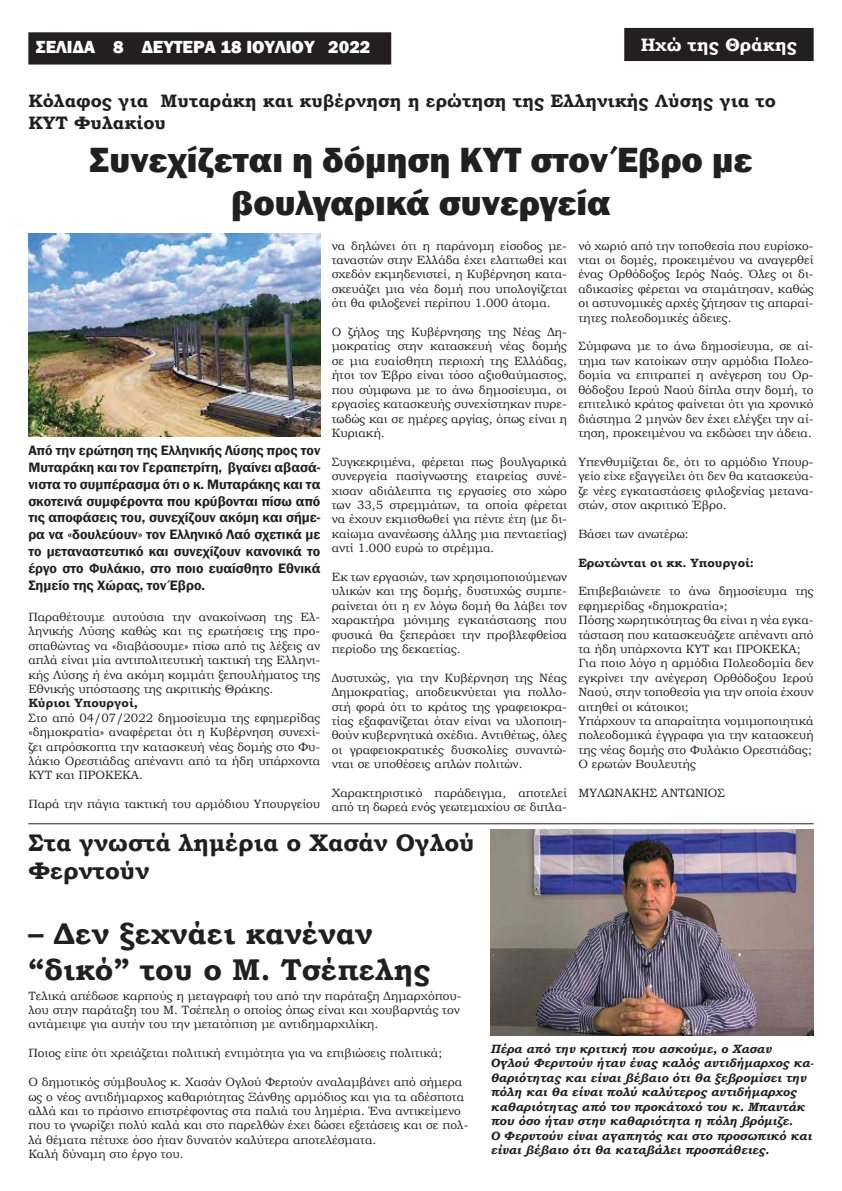
<style>
.page{position:relative;width:842px;height:1191px;background:#fff}
.page>*{position:absolute;margin:0;border:0;box-sizing:border-box;transform-origin:0 0}
.t1{font:800 36px/43.2px "Franklin Gothic";color:#231f20;text-align:center}
.t2{font:700 30px/36px "Bookman Old Style";color:#231f20}
.t3{font:700 24px/28.8px "Bookman Old Style";color:#231f20}
.t4{font:700 18px/21.6px "Bookman Old Style";color:#231f20}
.t5{font:800 18px "Franklin Gothic";color:#fff}
.t6{font:700 18px "Bookman Old Style";color:#fff}
.t7{font:600 14px/16.8px "Franklin Gothic";color:#231f20;text-align:justify}
.t8{font:12px/14.4px "Bookman Old Style";color:#231f20;text-align:justify}
.t9{font:italic 700 12px/14.4px "Bookman Old Style";color:#231f20}
.t10{font:700 12px "Bookman Old Style";color:#231f20}
</style>
<div class="page">
<div style="left:30px;top:34px;width:360px;height:29px;background:#231f20"></div>
<div style="left:28px;top:32px;width:363px;height:33px;border:3px solid #231f20"></div>
<div style="left:626px;top:29px;width:186px;height:31px;background:#231f20"></div>
<div style="left:624px;top:28px;width:190px;height:33px;border:3px solid #231f20"></div>
<img style="left:28px;top:234px;width:292px;height:203px">
<hr style="left:28px;top:823px;width:786px;height:1px;background:#231f20">
<img style="left:490px;top:829px;width:324px;height:206px">
<h3 class="t5" style="left:36px;top:35px;width:336px">ΣΕΛΙΔΑ 8 ΔΕΥΤΕΡΑ 18 ΙΟΥΛΙΟΥ 2022</h3>
<h3 class="t6" style="left:641px;top:32px;width:158px">Ηχώ της Θράκης</h3>
<h3 class="t4" style="left:28px;top:90px;width:749px">Κόλαφος για Μυταράκη και κυβέρνηση η ερώτηση της Ελληνικής Λύσης για το<br>ΚΥΤ Φυλακίου</h3>
<h1 class="t1" style="left:90px;top:138px;width:664px">Συνεχίζεται η δόμηση ΚΥΤ στον Έβρο με βουλγαρικά συνεργεία</h1>
<p class="t7" style="left:28px;top:442px;width:293px">Από την ερώτηση της Ελληνικής Λύσης προς τον Μυταράκη και τον Γεραπετρίτη, βγαίνει αβασά&shy;νιστα το συμπέρασμα ότι ο κ. Μυταράκης και τα σκοτεινά συμφέροντα που κρύβονται πίσω από τις αποφάσεις του, συνεχίζουν ακόμη και σήμε&shy;ρα να «δουλεύουν» τον Ελληνικό Λαό σχετικά με το μεταναστευτικό και συνεχίζουν κανονικά το έργο στο Φυλάκιο, στο ποιο ευαίσθητο Εθνικά Σημείο της Χώρας, τον Έβρο.</p>
<p class="t8" style="left:28px;top:609px;width:293px">Παραθέτουμε αυτούσια την ανακοίνωση της Ελ&shy;ληνικής Λύσης καθώς και τις ερωτήσεις της προ&shy;σπαθώντας να «διαβάσουμε» πίσω από τις λέξεις αν απλά είναι μία αντιπολιτευτική τακτική της Ελληνι&shy;κής Λύσης ή ένα ακόμη κομμάτι ξεπουλήματος της Εθνικής υπόστασης της ακριτικής Θράκης.</p>
<p class="t10" style="left:28px;top:694px;width:111px">Κύριοι Υπουργοί,</p>
<p class="t8" style="left:28px;top:710px;width:293px">Στο από 04/07/2022 δημοσίευμα της εφημερίδας «δημοκρατία» αναφέρεται ότι η Κυβέρνηση συνεχί&shy;ζει απρόσκοπτα την κατασκευή νέας δομής στο Φυ&shy;λάκιο Ορεστιάδας απέναντι από τα ήδη υπάρχοντα ΚΥΤ και ΠΡΟΚΕΚΑ.</p>
<p class="t8" style="left:28px;top:797px;width:293px">Παρά την πάγια τακτική του αρμόδιου Υπουργείου</p>
<p class="t8" style="left:332px;top:238px;width:237px">να δηλώνει ότι η παράνομη είσοδος με&shy;ταναστών στην Ελλάδα έχει ελαττωθεί και σχεδόν εκμηδενιστεί, η Κυβέρνηση κατα&shy;σκευάζει μια νέα δομή που υπολογίζεται ότι θα φιλοξενεί περίπου 1.000 άτομα.</p>
<p class="t8" style="left:332px;top:325px;width:237px">Ο ζήλος της Κυβέρνησης της Νέας Δη&shy;μοκρατίας στην κατασκευή νέας δομής σε μια ευαίσθητη περιοχή της Ελλάδας, ήτοι τον Έβρο είναι τόσο αξιοθαύμαστος, που σύμφωνα με το άνω δημοσίευμα, οι εργασίες κατασκευής συνεχίστηκαν πυρε&shy;τωδώς και σε ημέρες αργίας, όπως είναι η Κυριακή.</p>
<p class="t8" style="left:332px;top:454px;width:237px">Συγκεκριμένα, φέρεται πως βουλγαρικά συνεργεία πασίγνωστης εταιρείας συνέ&shy;χισαν αδιάλειπτα τις εργασίες στο χώρο των 33,5 στρεμμάτων, τα οποία φέρεται να έχουν εκμισθωθεί για πέντε έτη (με δι&shy;καίωμα ανανέωσης άλλης μια πενταετίας) αντί 1.000 ευρώ το στρέμμα.</p>
<p class="t8" style="left:332px;top:569px;width:237px">Εκ των εργασιών, των χρησιμοποιούμενων υλικών και της δομής, δυστυχώς συμπε&shy;ραίνεται ότι η εν λόγω δομή θα λάβει τον χαρακτήρα μόνιμης εγκατάστασης που φυσικά θα ξεπεράσει την προβλεφθείσα περίοδο της δεκαετίας.</p>
<p class="t8" style="left:332px;top:670px;width:237px">Δυστυχώς, για την Κυβέρνηση της Νέας Δημοκρατίας, αποδεικνύεται για πολλο&shy;στή φορά ότι το κράτος της γραφειοκρα&shy;τίας εξαφανίζεται όταν είναι να υλοποιη&shy;θούν κυβερνητικά σχέδια. Αντιθέτως, όλες οι γραφειοκρατικές δυσκολίες συναντώ&shy;νται σε υποθέσεις απλών πολιτών.</p>
<p class="t8" style="left:332px;top:785px;width:237px">Χαρακτηριστικό παράδειγμα, αποτελεί από τη δωρεά ενός γεωτεμαχίου σε διπλα-</p>
<p class="t8" style="left:578px;top:238px;width:237px">νό χωριό από την τοποθεσία που ευρίσκο&shy;νται οι δομές, προκειμένου να αναγερθεί ένας Ορθόδοξος Ιερός Ναός. Όλες οι δι&shy;αδικασίες φέρεται να σταμάτησαν, καθώς οι αστυνομικές αρχές ζήτησαν τις απαραί&shy;τητες πολεοδομικές άδειες.</p>
<p class="t8" style="left:578px;top:339px;width:237px">Σύμφωνα με το άνω δημοσίευμα, σε αί&shy;τημα των κατοίκων στην αρμόδια Πολεο&shy;δομία να επιτραπεί η ανέγερση του Ορ&shy;θόδοξου Ιερού Ναού δίπλα στην δομή, το επιτελικό κράτος φαίνεται ότι για χρονικό διάστημα 2 μηνών δεν έχει ελέγξει την αί&shy;τηση, προκειμένου να εκδώσει την άδεια.</p>
<p class="t8" style="left:578px;top:454px;width:237px">Υπενθυμίζεται δε, ότι το αρμόδιο Υπουρ&shy;γείο είχε εξαγγείλει ότι δεν θα κατασκεύα&shy;ζε νέες εγκαταστάσεις φιλοξενίας μετανα&shy;στών, στον ακριτικό Έβρο.</p>
<p class="t8" style="left:578px;top:526px;width:112px">Βάσει των ανωτέρω:</p>
<p class="t10" style="left:578px;top:554px;width:177px">Ερωτώνται οι κκ. Υπουργοί:</p>
<p class="t8" style="left:578px;top:584px;width:237px;text-align:left">Επιβεβαιώνετε το άνω δημοσίευμα της εφημερίδας «δημοκρατία»;<br>Πόσης χωρητικότητας θα είναι η νέα εγκα&shy;τάσταση που κατασκευάζετε απέναντι από τα ήδη υπάρχοντα ΚΥΤ και ΠΡΟΚΕΚΑ; Για ποιο λόγο η αρμόδια Πολεοδομία δεν εγκρίνει την ανέγερση Ορθόδοξου Ιερού Ναού, στην τοποθεσία για την οποία έχουν αιτηθεί οι κάτοικοι;<br>Υπάρχουν τα απαραίτητα νομιμοποιητικά πολεοδομικά έγγραφα για την κατασκευή της νέας δομής στο Φυλάκιο Ορεστιάδας; Ο ερωτών Βουλευτής</p>
<p class="t8" style="left:578px;top:785px;width:148px">ΜΥΛΩΝΑΚΗΣ ΑΝΤΩΝΙΟΣ</p>
<h3 class="t3" style="left:28px;top:827px;width:448px">Στα γνωστά λημέρια ο Χασάν Ογλού<br>Φερντούν</h3>
<h2 class="t2" style="left:28px;top:915px;width:404px">– Δεν ξεχνάει κανέναν “δικό” του ο Μ. Τσέπελης</h2>
<p class="t8" style="left:28px;top:988px;width:435px;text-align:left">Τελικά απέδωσε καρπούς η μεταγραφή του από την παράταξη Δημαρχόπου&shy;λου στην παράταξη του Μ. Τσέπελη ο οποίος όπως είναι και χουβαρντάς τον αντάμειψε για αυτήν του την μετατόπιση με αντιδημαρχιλίκη.</p>
<p class="t8" style="left:28px;top:1046px;width:415px">Ποιος είπε ότι χρειάζεται πολιτική εντιμότητα για να επιβιώσεις πολιτικά;</p>
<p class="t8" style="left:28px;top:1074px;width:442px;text-align:left">Ο δημοτικός σύμβουλος κ. Χασάν Ογλού Φερτούν αναλαμβάνει από σήμερα ως ο νέος αντιδήμαρχος καθαριότητας Ξάνθης αρμόδιος και για τα αδέσποτα αλλά και το πράσινο επιστρέφοντας στα παλιά του λημέρια. Ένα αντικείμενο που το γνωρίζει πολύ καλά και στο παρελθών έχει δώσει εξετάσεις και σε πολ&shy;λά θέματα πέτυχε όσο ήταν δυνατόν καλύτερα αποτελέσματα.<br>Καλή δύναμη στο έργο του.</p>
<p class="t9" style="left:490px;top:1041px;width:325px">Πέρα από την κριτική που ασκούμε, ο Χασαν<br>Ογλού Φερντούν ήταν ένας καλός αντιδήμαρχος κα&shy;θαριότητας και είναι βέβαιο ότι θα ξεβρομίσει την πόλη και θα είναι πολύ καλύτερος αντιδήμαρχος καθαριότητας από τον προκάτοχό του κ. Μπαντάκ που όσο ήταν στην καθαριότητα η πόλη βρόμιζε.<br>Ο Φερντούν είναι αγαπητός και στο προσωπικό και είναι βέβαιο ότι θα καταβάλει προσπάθειες.</p>
</div>
